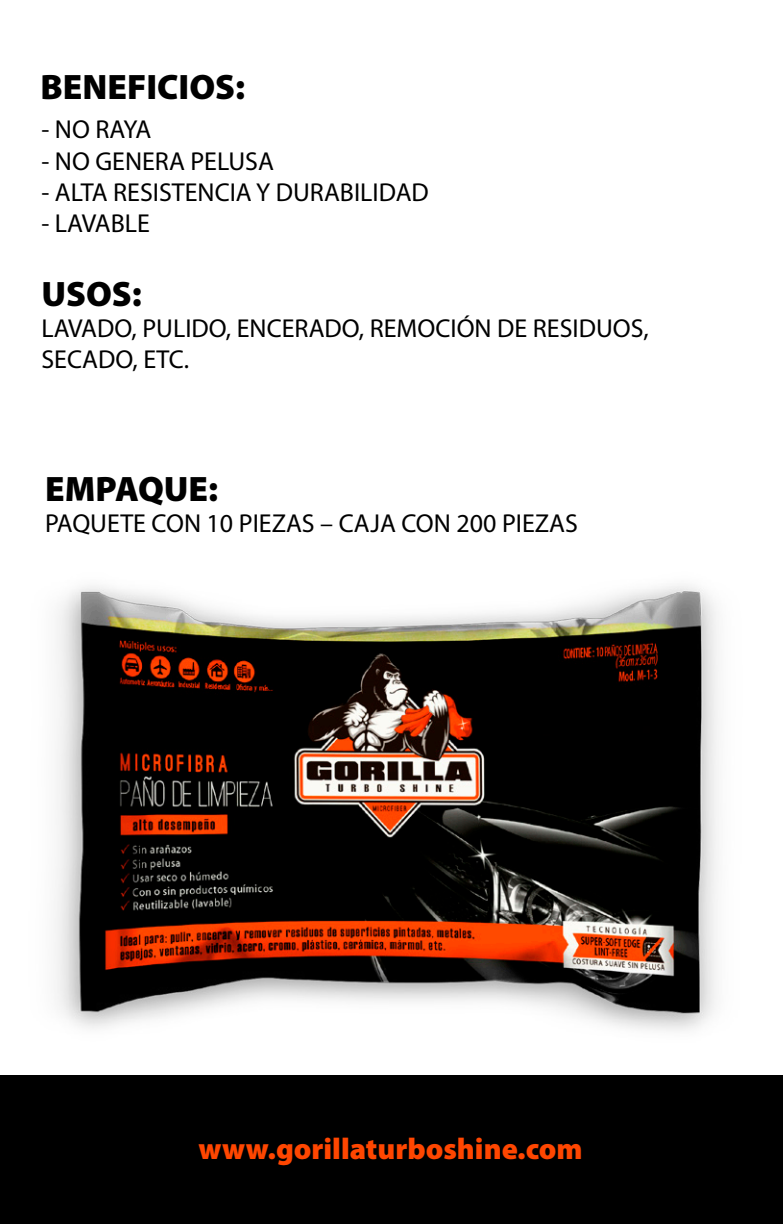
<style>
.page{position:relative;width:783px;height:1224px;background:#fff}
.page>*{position:absolute;margin:0;border:0;box-sizing:border-box;transform-origin:0 0}
.t1{font:900 35.4px "Myriad Pro";color:#000}
.t2{font:900 30px "Myriad Pro";color:#ff4600}
.t3{font:26px/31.2px "Myriad Pro";color:#000}
</style>
<div class="page">
<div style="left:0;top:1075px;width:782px;height:149px;background:#000"></div>
<img style="left:55px;top:585px;width:664px;height:446px">
<h1 class="t1" style="left:41px;top:67px;width:206px">BENEFICIOS:</h1>
<p class="t3" style="left:41px;top:115px;width:111px">- NO RAYA</p>
<p class="t3" style="left:41px;top:146px;width:234px">- NO GENERA PELUSA</p>
<p class="t3" style="left:41px;top:177px;width:389px">- ALTA RESISTENCIA Y DURABILIDAD</p>
<p class="t3" style="left:41px;top:208px;width:110px">- LAVABLE</p>
<h1 class="t1" style="left:41px;top:274px;width:102px">USOS:</h1>
<p class="t3" style="left:41px;top:313px;width:609px">LAVADO, PULIDO, ENCERADO, REMOCIÓN DE RESIDUOS,<br>SECADO, ETC.</p>
<h1 class="t1" style="left:45px;top:469px;width:174px">EMPAQUE:</h1>
<p class="t3" style="left:45px;top:509px;width:534px">PAQUETE CON 10 PIEZAS – CAJA CON 200 PIEZAS</p>
<p class="t2" style="left:199px;top:1132px;width:386px">www.gorillaturboshine.com</p>
</div>
